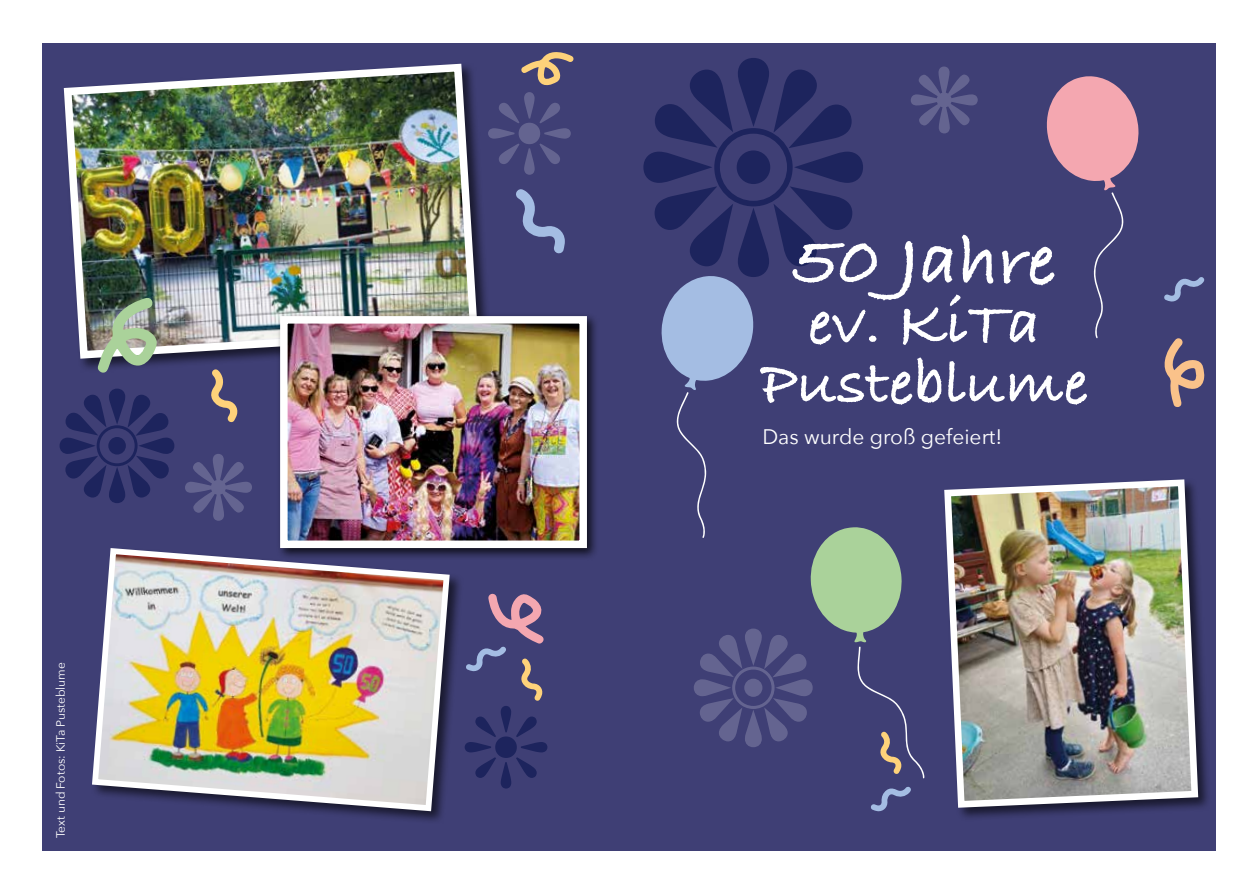
<style>
.page{position:relative;width:1259px;height:893px;background:#fff}
.page>*{position:absolute;margin:0;border:0;box-sizing:border-box;transform-origin:0 0}
.t1{font:700 75px "Bradley Hand ITCTT";color:#fff}
.t2{font:700 64.5px/60px "Bradley Hand ITCTT";color:#fff;text-align:center}
.t3{font:21px "Avenir Next";color:#fff}
.t4{font:12px "Avenir Next";color:#fff}
</style>
<div class="page">
<div style="left:43px;top:43px;width:1173px;height:807px;background:#3f3f75"></div>
<div style="left:90px;top:546px;width:373px;height:279px;background:#000;opacity:.6"></div>
<img style="left:90px;top:546px;width:363px;height:268px">
<div style="left:62px;top:62px;width:429px;height:311px;background:#000;opacity:.6"></div>
<img style="left:62px;top:62px;width:420px;height:301px">
<div style="left:276px;top:312px;width:323px;height:248px;background:#000;opacity:.75"></div>
<img style="left:289px;top:325px;width:289px;height:214px">
<div style="left:280px;top:316px;width:307px;height:232px;border:8px solid #fff"></div>
<svg style="left:185px;top:454px;width:67px;height:67px"></svg>
<svg style="left:488px;top:92px;width:83px;height:83px"></svg>
<svg style="left:1164px;top:277px;width:40px;height:25px"></svg>
<img style="left:97px;top:297px;width:61px;height:76px">
<svg style="left:210px;top:369px;width:29px;height:54px"></svg>
<svg style="left:516px;top:189px;width:49px;height:65px"></svg>
<svg style="left:521px;top:52px;width:53px;height:34px"></svg>
<svg style="left:1164px;top:338px;width:40px;height:69px"></svg>
<svg style="left:1046px;top:76px;width:93px;height:262px"></svg>
<svg style="left:871px;top:786px;width:40px;height:26px"></svg>
<svg style="left:465px;top:593px;width:82px;height:195px"></svg>
<div style="left:942px;top:478px;width:270px;height:344px;background:#000;opacity:.6"></div>
<img style="left:942px;top:478px;width:259px;height:333px">
<svg style="left:911px;top:67px;width:66px;height:66px"></svg>
<svg style="left:661px;top:277px;width:263px;height:501px"></svg>
<svg style="left:643px;top:58px;width:220px;height:219px"></svg>
<svg style="left:60px;top:389px;width:114px;height:114px"></svg>
<p class="t4" style="left:50px;top:838px;width:178px;rotate:-90deg">Text und Fotos: KiTa Pusteblume</p>
<h1 class="t1" style="left:793px;top:203px;width:264px">50 Jahre</h1>
<h2 class="t2" style="left:760px;top:291px;width:329px">ev. KiTa<br>Pusteblume</h2>
<h3 class="t3" style="left:762px;top:419px;width:242px">Das wurde groß gefeiert!</h3>
</div>
